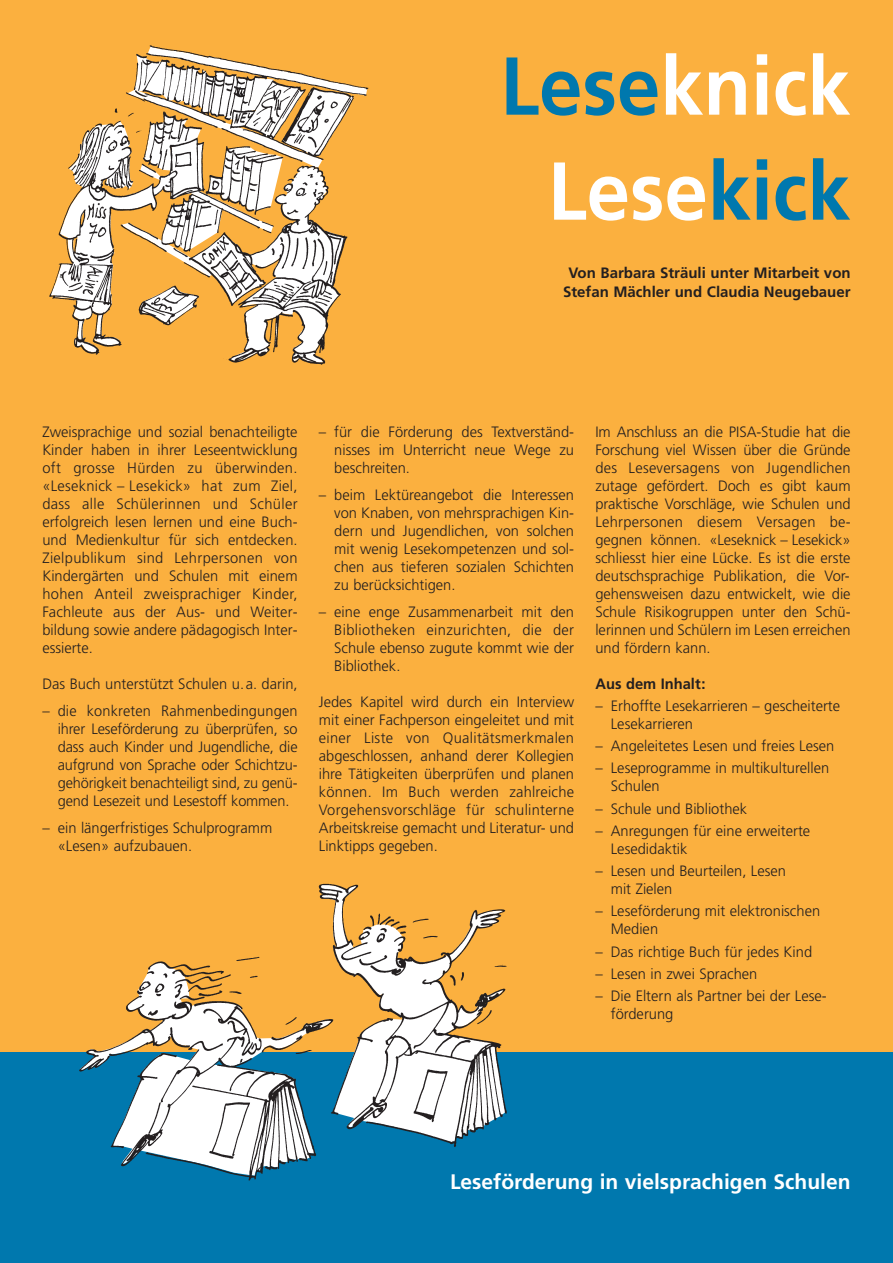
<style>
.page{position:relative;width:893px;height:1263px;background:#fff}
.page>*{position:absolute;margin:0;border:0;box-sizing:border-box;transform-origin:0 0}
.t1{font:700 81.9px/105px "Frutiger";color:#fff;text-align:center;scale:.95 1}
.t2{font:700 21px "Frutiger";color:#fff}
.t3{font:300 15px/18px "Frutiger";color:#231f20;text-align:justify}
.t4{font:700 15px/19.5px "Frutiger";color:#231f20;text-align:center}
.s1{color:#0078ae}
</style>
<div class="page">
<div style="left:0;top:0;width:892px;height:1054px;background:#fbb03f"></div>
<div style="left:0;top:1052px;width:892px;height:211px;background:#0078ae"></div>
<img style="left:49px;top:45px;width:320px;height:320px">
<img style="left:79px;top:883px;width:428px;height:298px">
<h1 class="t1" style="left:500px;top:40px;width:370px"><span class="s1">Lese</span>knick<br>Lese<span class="s1">kick</span></h1>
<p class="t4" style="left:563px;top:264px;width:289px">Von Barbara Sträuli unter Mitarbeit von<br>Stefan Mächler und Claudia Neugebauer</p>
<p class="t3" style="left:42px;top:423px;width:257px">Zweisprachige und sozial benachteiligte Kinder haben in ihrer Leseentwicklung oft grosse Hürden zu überwinden. «Leseknick – Lesekick» hat zum Ziel, dass alle Schülerinnen und Schüler erfolgreich lesen lernen und eine Buch&shy;und Medienkultur für sich entdecken.<br>Zielpublikum sind Lehrpersonen von Kindergärten und Schulen mit einem hohen Anteil zweisprachiger Kinder, Fachleute aus der Aus- und Weiter&shy;bildung sowie andere pädagogisch Inter&shy;essierte.</p>
<p class="t3" style="left:42px;top:675px;width:257px">Das Buch unterstützt Schulen u.a. darin,</p>
<p class="t3" style="left:58px;top:702px;width:241px;text-indent:-15px">– die konkreten Rahmenbedingungen ihrer Leseförderung zu überprüfen, so dass auch Kinder und Jugendliche, die aufgrund von Sprache oder Schichtzu&shy;gehörigkeit benachteiligt sind, zu genü&shy;gend Lesezeit und Lesestoff kommen.</p>
<p class="t3" style="left:58px;top:819px;width:216px;text-indent:-15px">– ein längerfristiges Schulprogramm «Lesen» aufzubauen.</p>
<p class="t3" style="left:334px;top:423px;width:241px;text-indent:-15px">– für die Förderung des Textverständ&shy;nisses im Unterricht neue Wege zu beschreiten.</p>
<p class="t3" style="left:334px;top:486px;width:241px;text-indent:-15px">– beim Lektüreangebot die Interessen von Knaben, von mehrsprachigen Kin&shy;dern und Jugendlichen, von solchen mit wenig Lesekompetenzen und sol&shy;chen aus tieferen sozialen Schichten zu berücksichtigen.</p>
<p class="t3" style="left:334px;top:603px;width:241px;text-indent:-15px">– eine enge Zusammenarbeit mit den Bibliotheken einzurichten, die der Schule ebenso zugute kommt wie der Bibliothek.</p>
<p class="t3" style="left:319px;top:693px;width:257px">Jedes Kapitel wird durch ein Interview mit einer Fachperson eingeleitet und mit einer Liste von Qualitätsmerkmalen abgeschlossen, anhand derer Kollegien ihre Tätigkeiten überprüfen und planen können. Im Buch werden zahlreiche Vorgehensvorschläge für schulinterne Arbeitskreise gemacht und Literatur- und Linktipps gegeben.</p>
<p class="t3" style="left:595px;top:423px;width:257px">Im Anschluss an die PISA-Studie hat die Forschung viel Wissen über die Gründe des Leseversagens von Jugendlichen zutage gefördert. Doch es gibt kaum praktische Vorschläge, wie Schulen und Lehrpersonen diesem Versagen be&shy;gegnen können. «Leseknick – Lesekick» schliesst hier eine Lücke. Es ist die erste deutschsprachige Publikation, die Vor&shy;gehensweisen dazu entwickelt, wie die Schule Risikogruppen unter den Schü&shy;lerinnen und Schülern im Lesen erreichen und fördern kann.</p>
<p class="t4" style="left:595px;top:675px;width:112px">Aus dem Inhalt:</p>
<p class="t3" style="left:610px;top:698px;width:231px;text-indent:-15px">– Erhoffte Lesekarrieren – gescheiterte<br>Lesekarrieren</p>
<p class="t3" style="left:595px;top:738px;width:240px">– Angeleitetes Lesen und freies Lesen</p>
<p class="t3" style="left:610px;top:760px;width:220px;text-indent:-15px">– Leseprogramme in multikulturellen<br>Schulen</p>
<p class="t3" style="left:595px;top:800px;width:153px">– Schule und Bibliothek</p>
<p class="t3" style="left:610px;top:823px;width:201px;text-indent:-15px">– Anregungen für eine erweiterte<br>Lesedidaktik</p>
<p class="t3" style="left:610px;top:863px;width:177px;text-indent:-15px">– Lesen und Beurteilen, Lesen mit Zielen</p>
<p class="t3" style="left:610px;top:903px;width:211px;text-indent:-15px">– Leseförderung mit elektronischen<br>Medien</p>
<p class="t3" style="left:595px;top:943px;width:218px">– Das richtige Buch für jedes Kind</p>
<p class="t3" style="left:595px;top:966px;width:163px">– Lesen in zwei Sprachen</p>
<p class="t3" style="left:610px;top:988px;width:217px;text-indent:-15px">– Die Eltern als Partner bei der Lese&shy;förderung</p>
<h2 class="t2" style="left:450px;top:1173px;width:402px">Leseförderung in vielsprachigen Schulen</h2>
</div>
